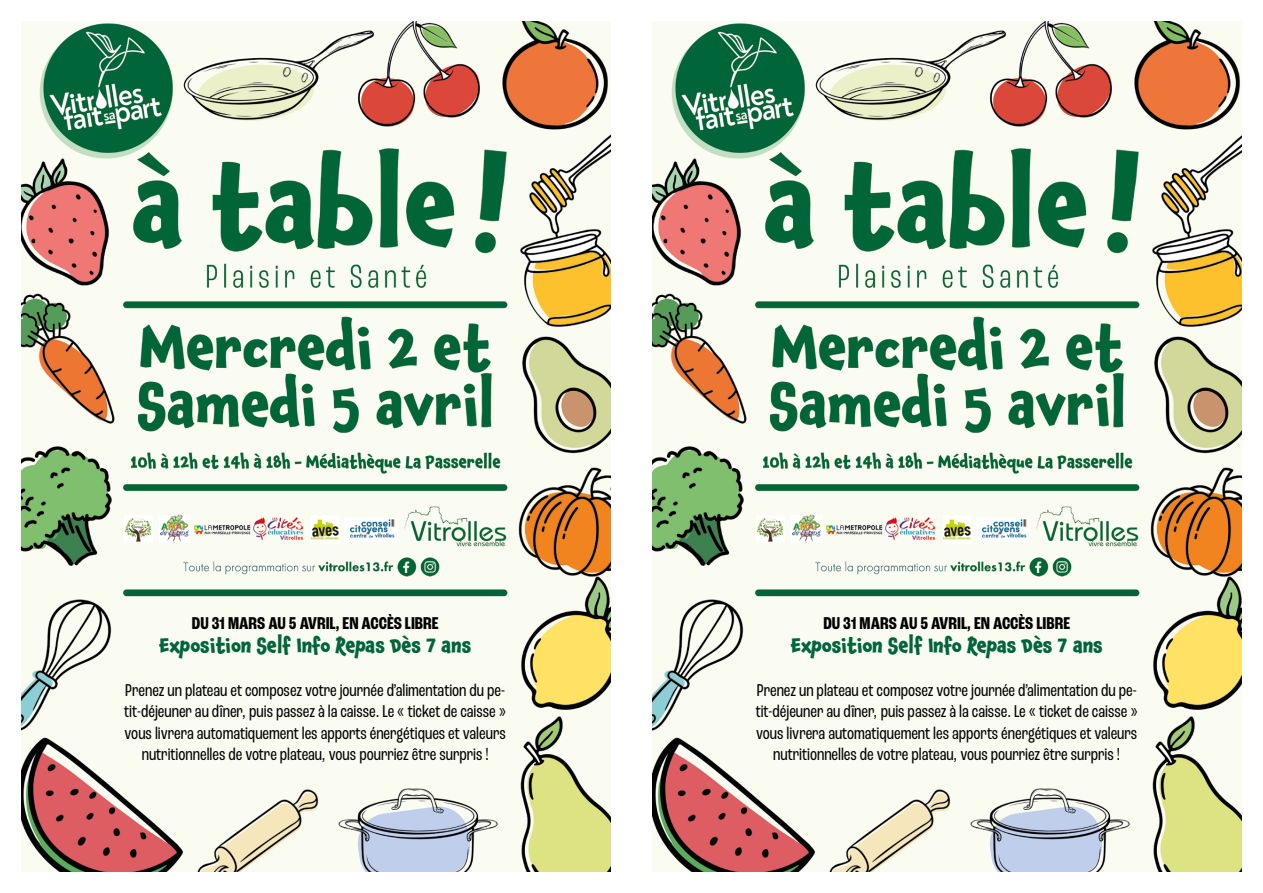
<style>
.page{position:relative;width:1263px;height:893px;background:#fff}
.page>*{position:absolute;margin:0;border:0;box-sizing:border-box;transform-origin:0 0}
.t1{font:700 19.5px "Chaloops";color:#006538}
.t2{font:condensed 18px/21.6px "Roc Grotesk";color:#000;text-align:center}
.t3{font:700 condensed 18px "Roc Grotesk";color:#000}
</style>
<div class="page">
<img style="left:21px;top:21px;width:589px;height:851px">
<img style="left:653px;top:21px;width:589px;height:851px">
<p class="t3" style="left:192px;top:612px;width:248px">DU 31 MARS AU 5 AVRIL, EN ACCÈS LIBRE</p>
<p class="t1" style="left:159px;top:629px;width:313px">Exposition Self Info Repas Dès 7 ans</p>
<p class="t2" style="left:124px;top:679px;width:384px">Prenez un plateau et composez votre journée d’alimentation du pe&shy;tit-déjeuner au dîner, puis passez à la caisse. Le « ticket de caisse » vous livrera automatiquement les apports énergétiques et valeurs nutritionnelles de votre plateau, vous pourriez être surpris !</p>
<p class="t3" style="left:823px;top:612px;width:248px">DU 31 MARS AU 5 AVRIL, EN ACCÈS LIBRE</p>
<p class="t1" style="left:791px;top:629px;width:313px">Exposition Self Info Repas Dès 7 ans</p>
<p class="t2" style="left:756px;top:679px;width:384px">Prenez un plateau et composez votre journée d’alimentation du pe&shy;tit-déjeuner au dîner, puis passez à la caisse. Le « ticket de caisse » vous livrera automatiquement les apports énergétiques et valeurs nutritionnelles de votre plateau, vous pourriez être surpris !</p>
</div>
